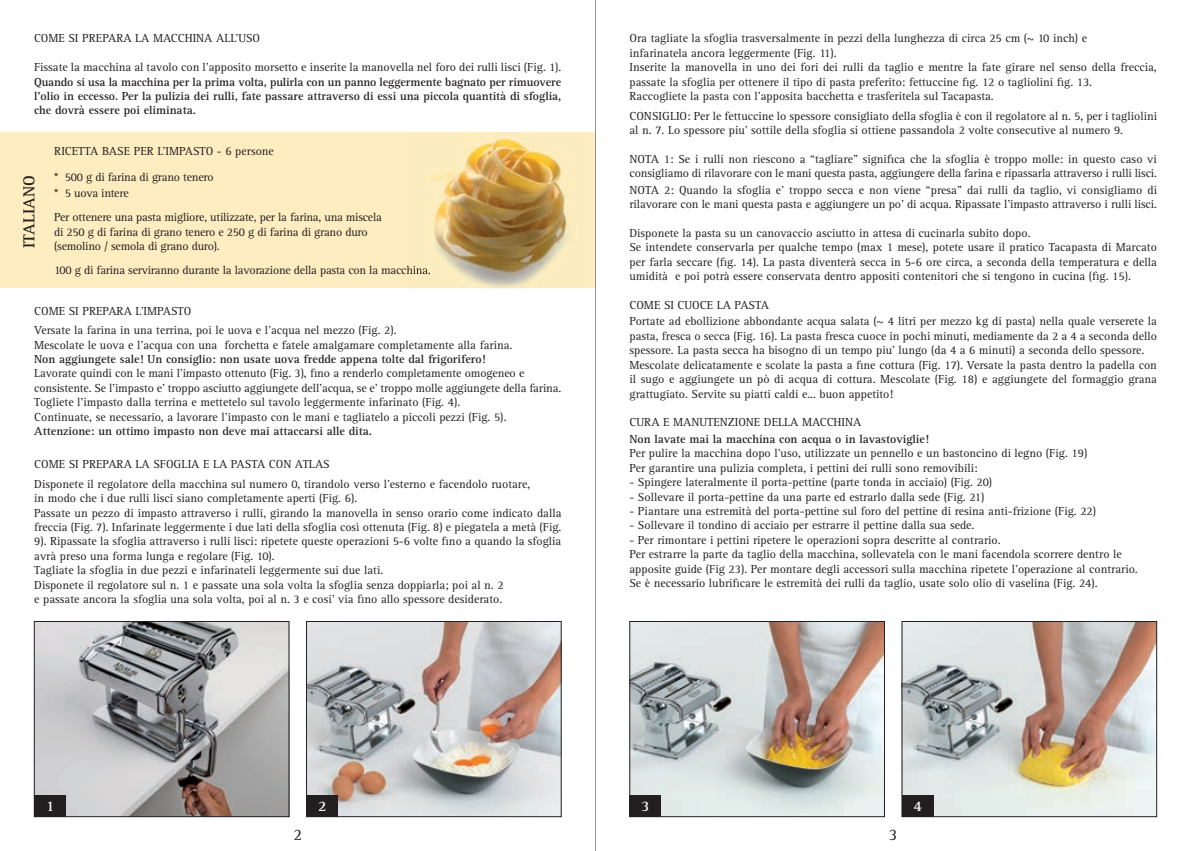
<style>
.page{position:relative;width:1191px;height:851px;background:#fff}
.page>*{position:absolute;margin:0;border:0;box-sizing:border-box;transform-origin:0 0}
.t1{font:700 16.5px "Rotis Serif Std";color:#231f20}
.t2{font:16.5px "Rotis Serif AT";color:#231f20}
.t3{font:700 15px "Rotis Serif Std";color:#fff}
.t4{font:12px/14.4px "Rotis Serif AT";color:#231f20}
.t5{font:700 12px/14.4px "Rotis Serif Std";color:#231f20;text-align:justify}
.t6{font:12px/25.5px "Rotis Serif AT";letter-spacing:-.02em;color:#231f20}
</style>
<div class="page">
<div style="left:0;top:133px;width:595px;height:155px;background:#feedc0"></div>
<img style="left:408px;top:138px;width:183px;height:151px">
<img style="left:408px;top:265px;width:22px;height:11px">
<img style="left:36px;top:623px;width:251px;height:191px">
<div style="left:34px;top:621px;width:255px;height:195px;border:1px solid #231f20"></div>
<img style="left:308px;top:623px;width:251px;height:191px">
<div style="left:306px;top:621px;width:255px;height:195px;border:1px solid #231f20"></div>
<div style="left:34px;top:795px;width:32px;height:21px;background:#231f20"></div>
<div style="left:306px;top:795px;width:32px;height:21px;background:#231f20"></div>
<img style="left:631px;top:623px;width:251px;height:191px">
<div style="left:629px;top:621px;width:255px;height:195px;border:1px solid #231f20"></div>
<img style="left:903px;top:623px;width:252px;height:191px">
<div style="left:901px;top:621px;width:256px;height:195px;border:1px solid #231f20"></div>
<div style="left:629px;top:795px;width:32px;height:21px;background:#231f20"></div>
<div style="left:901px;top:795px;width:32px;height:21px;background:#231f20"></div>
<hr style="left:595px;top:0;width:1px;height:850px;background:#939598">
<p class="t4" style="left:34px;top:32px;width:228px">COME SI PREPARA LA MACCHINA ALL’USO</p>
<p class="t4" style="left:34px;top:60px;width:529px">Fissate la macchina al tavolo con l’apposito morsetto e inserite la manovella nel foro dei rulli lisci (Fig. 1).</p>
<p class="t5" style="left:34px;top:75px;width:529px">Quando si usa la macchina per la prima volta, pulirla con un panno leggermente bagnato per rimuovere l’olio in eccesso. Per la pulizia dei rulli, fate passare attraverso di essi una piccola quantità di sfoglia, che dovrà essere poi eliminata.</p>
<p class="t6" style="left:54px;top:139px;width:221px">RICETTA BASE PER L’IMPASTO - 6 persone * 500 g di farina di grano tenero</p>
<p class="t6" style="left:54px;top:181px;width:329px;line-height:24px">* 5 uova intere<br>Per ottenere una pasta migliore, utilizzate, per la farina, una miscela</p>
<p class="t6" style="left:54px;top:225px;width:315px;line-height:14.4px">di 250 g di farina di grano tenero e 250 g di farina di grano duro (semolino / semola di grano duro).</p>
<p class="t6" style="left:54px;top:257px;width:378px">100 g di farina serviranno durante la lavorazione della pasta con la macchina.</p>
<h1 class="t1" style="left:19px;top:248px;width:74px;rotate:-90deg">ITALIANO</h1>
<p class="t4" style="left:34px;top:301px;width:364px;line-height:19.5px">COME SI PREPARA L’IMPASTO<br>Versate la farina in una terrina, poi le uova e l’acqua nel mezzo (Fig. 2).</p>
<p class="t4" style="left:34px;top:338px;width:479px">Mescolate le uova e l’acqua con una forchetta e fatele amalgamare completamente alla farina.</p>
<p class="t5" style="left:34px;top:352px;width:453px">Non aggiungete sale! Un consiglio: non usate uova fredde appena tolte dal frigorifero!</p>
<p class="t4" style="left:34px;top:366px;width:528px">Lavorate quindi con le mani l’impasto ottenuto (Fig. 3), fino a renderlo completamente omogeneo e consistente. Se l’impasto e’ troppo asciutto aggiungete dell’acqua, se e’ troppo molle aggiungete della farina.<br>Togliete l’impasto dalla terrina e mettetelo sul tavolo leggermente infarinato (Fig. 4).<br>Continuate, se necessario, a lavorare l’impasto con le mani e tagliatelo a piccoli pezzi (Fig. 5).</p>
<p class="t5" style="left:34px;top:424px;width:339px">Attenzione: un ottimo impasto non deve mai attaccarsi alle dita.</p>
<p class="t4" style="left:34px;top:455px;width:497px;line-height:19.5px">COME SI PREPARA LA SFOGLIA E LA PASTA CON ATLAS<br>Disponete il regolatore della macchina sul numero 0, tirandolo verso l’esterno e facendolo ruotare,</p>
<p class="t4" style="left:34px;top:491px;width:529px">in modo che i due rulli lisci siano completamente aperti (Fig. 6).<br>Passate un pezzo di impasto attraverso i rulli, girando la manovella in senso orario come indicato dalla freccia (Fig. 7). Infarinate leggermente i due lati della sfoglia così ottenuta (Fig. 8) e piegatela a metà (Fig.<br>9). Ripassate la sfoglia attraverso i rulli lisci: ripetete queste operazioni 5-6 volte fino a quando la sfoglia avrà preso una forma lunga e regolare (Fig. 10).<br>Tagliate la sfoglia in due pezzi e infarinateli leggermente sui due lati.<br>Disponete il regolatore sul n. 1 e passate una sola volta la sfoglia senza doppiarla; poi al n. 2<br>e passate ancora la sfoglia una sola volta, poi al n. 3 e cosi’ via fino allo spessore desiderato.</p>
<p class="t4" style="left:629px;top:32px;width:529px">Ora tagliate la sfoglia trasversalmente in pezzi della lunghezza di circa 25 cm (~ 10 inch) e<br>infarinatela ancora leggermente (Fig. 11).<br>Inserite la manovella in uno dei fori dei rulli da taglio e mentre la fate girare nel senso della freccia, passate la sfoglia per ottenere il tipo di pasta preferito: fettuccine fig. 12 o tagliolini fig. 13.<br>Raccogliete la pasta con l’apposita bacchetta e trasferitela sul Tacapasta.</p>
<p class="t4" style="left:629px;top:109px;width:529px">CONSIGLIO: Per le fettuccine lo spessore consigliato della sfoglia è con il regolatore al n. 5, per i tagliolini al n. 7. Lo spessore piu’ sottile della sfoglia si ottiene passandola 2 volte consecutive al numero 9.</p>
<p class="t4" style="left:629px;top:152px;width:529px">NOTA 1: Se i rulli non riescono a “tagliare” significa che la sfoglia è troppo molle: in questo caso vi consigliamo di rilavorare con le mani questa pasta, aggiungere della farina e ripassarla attraverso i rulli lisci.</p>
<p class="t4" style="left:629px;top:183px;width:529px">NOTA 2: Quando la sfoglia e’ troppo secca e non viene “presa” dai rulli da taglio, vi consigliamo di rilavorare con le mani questa pasta e aggiungere un po’ di acqua. Ripassate l’impasto attraverso i rulli lisci.</p>
<p class="t4" style="left:629px;top:226px;width:529px">Disponete la pasta su un canovaccio asciutto in attesa di cucinarla subito dopo.<br>Se intendete conservarla per qualche tempo (max 1 mese), potete usare il pratico Tacapasta di Marcato per farla seccare (fig. 14). La pasta diventerà secca in 5-6 ore circa, a seconda della temperatura e della umidità e poi potrà essere conservata dentro appositi contenitori che si tengono in cucina (fig. 15).</p>
<p class="t4" style="left:629px;top:297px;width:529px;line-height:16.5px">COME SI CUOCE LA PASTA<br>Portate ad ebollizione abbondante acqua salata (~ 4 litri per mezzo kg di pasta) nella quale verserete la</p>
<p class="t4" style="left:629px;top:329px;width:529px">pasta, fresca o secca (Fig. 16). La pasta fresca cuoce in pochi minuti, mediamente da 2 a 4 a seconda dello spessore. La pasta secca ha bisogno di un tempo piu’ lungo (da 4 a 6 minuti) a seconda dello spessore.<br>Mescolate delicatamente e scolate la pasta a fine cottura (Fig. 17). Versate la pasta dentro la padella con il sugo e aggiungete un pò di acqua di cottura. Mescolate (Fig. 18) e aggiungete del formaggio grana grattugiato. Servite su piatti caldi e... buon appetito!</p>
<p class="t4" style="left:629px;top:415px;width:234px">CURA E MANUTENZIONE DELLA MACCHINA</p>
<p class="t5" style="left:629px;top:432px;width:301px">Non lavate mai la macchina con acqua o in lavastoviglie!</p>
<p class="t4" style="left:629px;top:446px;width:459px">Per pulire la macchina dopo l’uso, utilizzate un pennello e un bastoncino di legno (Fig. 19)<br>Per garantire una pulizia completa, i pettini dei rulli sono removibili:</p>
<p class="t4" style="left:629px;top:475px;width:364px">- Spingere lateralmente il porta-pettine (parte tonda in acciaio) (Fig. 20)</p>
<p class="t4" style="left:629px;top:489px;width:356px">- Sollevare il porta-pettine da una parte ed estrarlo dalla sede (Fig. 21)</p>
<p class="t4" style="left:629px;top:504px;width:468px">- Piantare una estremità del porta-pettine sul foro del pettine di resina anti-frizione (Fig. 22)</p>
<p class="t4" style="left:629px;top:518px;width:346px">- Sollevare il tondino di acciaio per estrarre il pettine dalla sua sede.</p>
<p class="t4" style="left:629px;top:533px;width:510px">- Per rimontare i pettini ripetere le operazioni sopra descritte al contrario.<br>Per estrarre la parte da taglio della macchina, sollevatela con le mani facendola scorrere dentro le apposite guide (Fig 23). Per montare degli accessori sulla macchina ripetete l’operazione al contrario.<br>Se è necessario lubrificare le estremità dei rulli da taglio, usate solo olio di vaselina (Fig. 24).</p>
<p class="t3" style="left:46px;top:797px;width:10px">1</p>
<p class="t3" style="left:318px;top:797px;width:10px">2</p>
<p class="t3" style="left:641px;top:797px;width:10px">3</p>
<p class="t3" style="left:913px;top:797px;width:10px">4</p>
<h1 class="t2" style="left:293px;top:824px;width:10px">2</h1>
<h1 class="t2" style="left:889px;top:824px;width:10px">3</h1>
</div>
